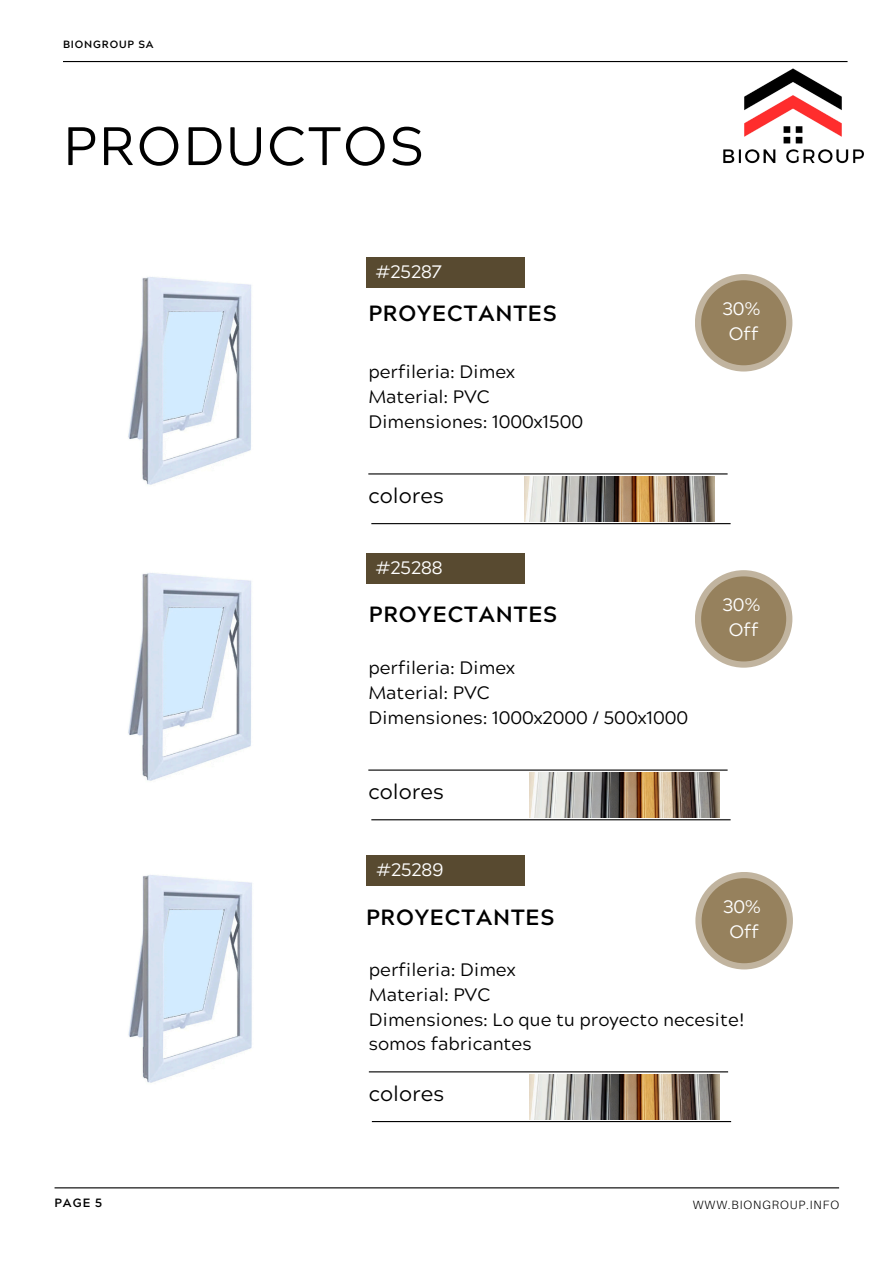
<style>
.page{position:relative;width:894px;height:1264px;background:#fff}
.page>*{position:absolute;margin:0;border:0;box-sizing:border-box;transform-origin:0 0}
.t1{font:54px "Acherus Grotesque";letter-spacing:.04em;color:#000}
.t2{font:700 22.05px "Acherus Grotesque";letter-spacing:.04em;color:#000}
.t3{font:21px "Acherus Grotesque";color:#000}
.t4{font:18px/24.8px "Acherus Grotesque";color:#000}
.t5{font:18px/24.8px "Acherus Grotesque";color:#fff;text-align:center}
.t6{font:300 12px "Aileron";letter-spacing:.08em;color:#000}
.t7{font:700 12px "Acherus Grotesque";color:#000}
.t8{font:700 10.5px "Acherus Grotesque";letter-spacing:.08em;color:#000}
</style>
<div class="page">
<hr style="left:63px;top:61px;width:784px;height:1px;background:#000">
<hr style="left:55px;top:1187px;width:783px;height:1px;background:#000">
<img style="left:128px;top:277px;width:124px;height:208px">
<img style="left:128px;top:573px;width:124px;height:208px">
<img style="left:128px;top:875px;width:124px;height:208px">
<hr style="left:368px;top:473px;width:359px;height:1px;background:#000">
<hr style="left:368px;top:769px;width:359px;height:1px;background:#000">
<hr style="left:369px;top:1071px;width:359px;height:1px;background:#000">
<hr style="left:371px;top:523px;width:359px;height:1px;background:#000">
<hr style="left:371px;top:819px;width:359px;height:1px;background:#000">
<hr style="left:372px;top:1120px;width:359px;height:2px;background:#000">
<div style="left:366px;top:257px;width:158px;height:30px;background:#584a30"></div>
<div style="left:366px;top:553px;width:158px;height:30px;background:#584a30"></div>
<div style="left:366px;top:855px;width:158px;height:30px;background:#584a30"></div>
<svg style="left:694px;top:274px;width:98px;height:97px;background:#c2b6a2"></svg>
<svg style="left:694px;top:570px;width:98px;height:97px;background:#c2b6a2"></svg>
<svg style="left:695px;top:872px;width:97px;height:97px;background:#c0b39e"></svg>
<div style="left:701px;top:280px;width:85px;height:85px;background:#96815d;border-radius:50%"></div>
<div style="left:701px;top:576px;width:85px;height:85px;background:#96815d;border-radius:50%"></div>
<div style="left:701px;top:878px;width:85px;height:85px;background:#96815d;border-radius:50%"></div>
<img style="left:671px;top:61px;width:193px;height:103px">
<img style="left:524px;top:476px;width:190px;height:45px">
<img style="left:529px;top:772px;width:190px;height:45px">
<img style="left:529px;top:1074px;width:190px;height:45px">
<h1 class="t8" style="left:63px;top:40px;width:92px">BIONGROUP SA</h1>
<h4 class="t1" style="left:63px;top:124px;width:362px">PRODUCTOS</h4>
<h4 class="t5" style="left:375px;top:262px;width:68px">#25287</h4>
<p class="t2" style="left:368px;top:304px;width:190px">PROYECTANTES</p>
<p class="t5" style="left:722px;top:298px;width:39px">30%<br>Off</p>
<p class="t4" style="left:368px;top:362px;width:216px">perfileria: Dimex<br>Material: PVC<br>Dimensiones: 1000x1500</p>
<h3 class="t3" style="left:368px;top:487px;width:77px">colores</h3>
<h2 class="t5" style="left:375px;top:558px;width:69px">#25288</h2>
<h4 class="t2" style="left:369px;top:605px;width:190px">PROYECTANTES</h4>
<p class="t4" style="left:368px;top:658px;width:321px">perfileria: Dimex<br>Material: PVC<br>Dimensiones: 1000x2000 / 500x1000</p>
<p class="t3" style="left:368px;top:783px;width:77px">colores</p>
<h4 class="t5" style="left:376px;top:859px;width:69px">#25289</h4>
<p class="t2" style="left:366px;top:908px;width:190px">PROYECTANTES</p>
<h4 class="t5" style="left:722px;top:594px;width:39px">30%<br>Off</h4>
<h4 class="t5" style="left:722px;top:896px;width:39px">30%<br>Off</h4>
<p class="t4" style="left:369px;top:959px;width:377px">perfileria: Dimex<br>Material: PVC<br>Dimensiones: Lo que tu proyecto necesite! somos fabricantes</p>
<p class="t7" style="left:55px;top:1198px;width:49px">PAGE 5</p>
<p class="t3" style="left:369px;top:1085px;width:77px">colores</p>
<h2 class="t6" style="left:692px;top:1197px;width:148px">WWW.BIONGROUP.INFO</h2>
</div>
